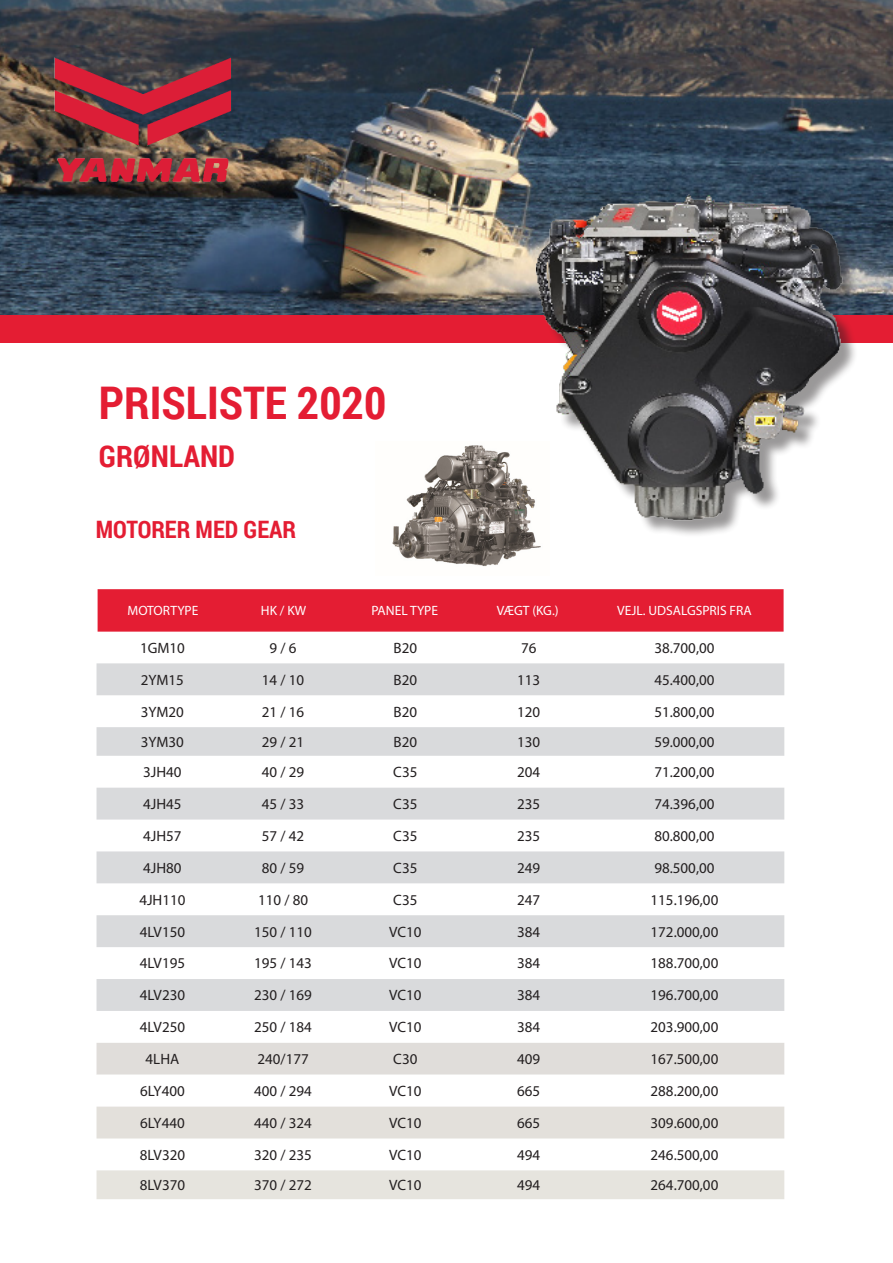
<style>
.page{position:relative;width:893px;height:1263px;background:#fff}
.page>*{position:absolute;margin:0;border:0;box-sizing:border-box;transform-origin:0 0}
.t1{font:700 45px "Roboto Condensed";color:#e41d33}
.t2{font:700 30px "Roboto Condensed";color:#e41d33}
.t3{font:700 24px "Roboto Condensed";color:#e41d33}
.t4{font:15px "Myriad Pro";color:#231f20}
.t5{font:13.5px "Myriad Pro";color:#fff}
</style>
<div class="page">
<img style="left:0;top:0;width:893px;height:315px">
<img style="left:0;top:47px;width:319px;height:188px">
<div style="left:0;top:315px;width:893px;height:27px;background:#e41d33"></div>
<img style="left:518px;top:104px;width:341px;height:431px">
<div style="left:98px;top:589px;width:686px;height:43px;background:#e41d33"></div>
<div style="left:97px;top:663px;width:687px;height:32px;background:#d9dadc"></div>
<svg style="left:97px;top:727px;width:687px;height:284px;fill:#d9dadc"></svg>
<div style="left:97px;top:1043px;width:687px;height:32px;background:#e0ddda"></div>
<svg style="left:97px;top:1138px;width:687px;height:1px"></svg>
<div style="left:97px;top:1106px;width:687px;height:32px;background:#e3e0db"></div>
<div style="left:97px;top:1170px;width:687px;height:29px;background:#e6e4de"></div>
<img style="left:392px;top:442px;width:157px;height:125px">
<p class="t1" style="left:99px;top:372px;width:289px">PRISLISTE 2020</p>
<p class="t2" style="left:99px;top:435px;width:138px">GRØNLAND</p>
<p class="t3" style="left:96px;top:512px;width:202px">MOTORER MED GEAR</p>
<p class="t5" style="left:127px;top:602px;width:72px">MOTORTYPE</p>
<p class="t5" style="left:261px;top:602px;width:47px">HK / KW</p>
<p class="t5" style="left:371px;top:602px;width:68px">PANEL TYPE</p>
<p class="t5" style="left:497px;top:602px;width:63px">VÆGT (KG.)</p>
<p class="t5" style="left:617px;top:602px;width:136px">VEJL. UDSALGSPRIS FRA</p>
<p class="t4" style="left:140px;top:638px;width:46px">1GM10</p>
<p class="t4" style="left:270px;top:638px;width:28px">9 / 6</p>
<p class="t4" style="left:394px;top:638px;width:25px">B20</p>
<p class="t4" style="left:521px;top:638px;width:17px">76</p>
<p class="t4" style="left:654px;top:638px;width:62px">38.700,00</p>
<p class="t4" style="left:141px;top:670px;width:45px">2YM15</p>
<p class="t4" style="left:262px;top:670px;width:44px">14 / 10</p>
<p class="t4" style="left:394px;top:670px;width:25px">B20</p>
<p class="t4" style="left:517px;top:670px;width:25px">113</p>
<p class="t4" style="left:654px;top:670px;width:62px">45.400,00</p>
<p class="t4" style="left:141px;top:702px;width:45px">3YM20</p>
<p class="t4" style="left:262px;top:702px;width:44px">21 / 16</p>
<p class="t4" style="left:394px;top:702px;width:25px">B20</p>
<p class="t4" style="left:517px;top:702px;width:25px">120</p>
<p class="t4" style="left:654px;top:702px;width:62px">51.800,00</p>
<p class="t4" style="left:141px;top:732px;width:45px">3YM30</p>
<p class="t4" style="left:262px;top:732px;width:44px">29 / 21</p>
<p class="t4" style="left:394px;top:732px;width:25px">B20</p>
<p class="t4" style="left:517px;top:732px;width:25px">130</p>
<p class="t4" style="left:654px;top:732px;width:62px">59.000,00</p>
<p class="t4" style="left:143px;top:763px;width:40px">3JH40</p>
<p class="t4" style="left:262px;top:763px;width:44px">40 / 29</p>
<p class="t4" style="left:393px;top:763px;width:26px">C35</p>
<p class="t4" style="left:517px;top:763px;width:25px">204</p>
<p class="t4" style="left:654px;top:763px;width:62px">71.200,00</p>
<p class="t4" style="left:143px;top:795px;width:40px">4JH45</p>
<p class="t4" style="left:262px;top:795px;width:44px">45 / 33</p>
<p class="t4" style="left:393px;top:795px;width:26px">C35</p>
<p class="t4" style="left:517px;top:795px;width:25px">235</p>
<p class="t4" style="left:654px;top:795px;width:62px">74.396,00</p>
<p class="t4" style="left:143px;top:826px;width:40px">4JH57</p>
<p class="t4" style="left:262px;top:826px;width:44px">57 / 42</p>
<p class="t4" style="left:393px;top:826px;width:26px">C35</p>
<p class="t4" style="left:517px;top:826px;width:25px">235</p>
<p class="t4" style="left:654px;top:826px;width:62px">80.800,00</p>
<p class="t4" style="left:143px;top:858px;width:40px">4JH80</p>
<p class="t4" style="left:262px;top:858px;width:44px">80 / 59</p>
<p class="t4" style="left:393px;top:858px;width:26px">C35</p>
<p class="t4" style="left:517px;top:858px;width:25px">249</p>
<p class="t4" style="left:654px;top:858px;width:62px">98.500,00</p>
<p class="t4" style="left:139px;top:890px;width:48px">4JH110</p>
<p class="t4" style="left:258px;top:890px;width:51px">110 / 80</p>
<p class="t4" style="left:393px;top:890px;width:26px">C35</p>
<p class="t4" style="left:517px;top:890px;width:25px">247</p>
<p class="t4" style="left:651px;top:890px;width:69px">115.196,00</p>
<p class="t4" style="left:140px;top:922px;width:47px">4LV150</p>
<p class="t4" style="left:254px;top:922px;width:59px">150 / 110</p>
<p class="t4" style="left:389px;top:922px;width:34px">VC10</p>
<p class="t4" style="left:517px;top:922px;width:25px">384</p>
<p class="t4" style="left:651px;top:922px;width:69px">172.000,00</p>
<p class="t4" style="left:140px;top:954px;width:47px">4LV195</p>
<p class="t4" style="left:254px;top:954px;width:59px">195 / 143</p>
<p class="t4" style="left:389px;top:954px;width:34px">VC10</p>
<p class="t4" style="left:517px;top:954px;width:25px">384</p>
<p class="t4" style="left:651px;top:954px;width:69px">188.700,00</p>
<p class="t4" style="left:140px;top:986px;width:47px">4LV230</p>
<p class="t4" style="left:254px;top:986px;width:59px">230 / 169</p>
<p class="t4" style="left:389px;top:986px;width:34px">VC10</p>
<p class="t4" style="left:517px;top:986px;width:25px">384</p>
<p class="t4" style="left:651px;top:986px;width:69px">196.700,00</p>
<p class="t4" style="left:140px;top:1018px;width:47px">4LV250</p>
<p class="t4" style="left:254px;top:1018px;width:59px">250 / 184</p>
<p class="t4" style="left:389px;top:1018px;width:34px">VC10</p>
<p class="t4" style="left:517px;top:1018px;width:25px">384</p>
<p class="t4" style="left:651px;top:1018px;width:69px">203.900,00</p>
<p class="t4" style="left:146px;top:1050px;width:35px">4LHA</p>
<p class="t4" style="left:257px;top:1050px;width:53px">240/177</p>
<p class="t4" style="left:393px;top:1050px;width:26px">C30</p>
<p class="t4" style="left:517px;top:1050px;width:25px">409</p>
<p class="t4" style="left:651px;top:1050px;width:69px">167.500,00</p>
<p class="t4" style="left:140px;top:1082px;width:46px">6LY400</p>
<p class="t4" style="left:254px;top:1082px;width:59px">400 / 294</p>
<p class="t4" style="left:389px;top:1082px;width:34px">VC10</p>
<p class="t4" style="left:517px;top:1082px;width:25px">665</p>
<p class="t4" style="left:651px;top:1082px;width:69px">288.200,00</p>
<p class="t4" style="left:140px;top:1113px;width:46px">6LY440</p>
<p class="t4" style="left:254px;top:1113px;width:59px">440 / 324</p>
<p class="t4" style="left:389px;top:1113px;width:34px">VC10</p>
<p class="t4" style="left:517px;top:1113px;width:25px">665</p>
<p class="t4" style="left:651px;top:1113px;width:69px">309.600,00</p>
<p class="t4" style="left:140px;top:1145px;width:47px">8LV320</p>
<p class="t4" style="left:254px;top:1145px;width:59px">320 / 235</p>
<p class="t4" style="left:389px;top:1145px;width:34px">VC10</p>
<p class="t4" style="left:517px;top:1145px;width:25px">494</p>
<p class="t4" style="left:651px;top:1145px;width:69px">246.500,00</p>
<p class="t4" style="left:140px;top:1176px;width:47px">8LV370</p>
<p class="t4" style="left:254px;top:1176px;width:59px">370 / 272</p>
<p class="t4" style="left:389px;top:1176px;width:34px">VC10</p>
<p class="t4" style="left:517px;top:1176px;width:25px">494</p>
<p class="t4" style="left:651px;top:1176px;width:69px">264.700,00</p>
</div>
